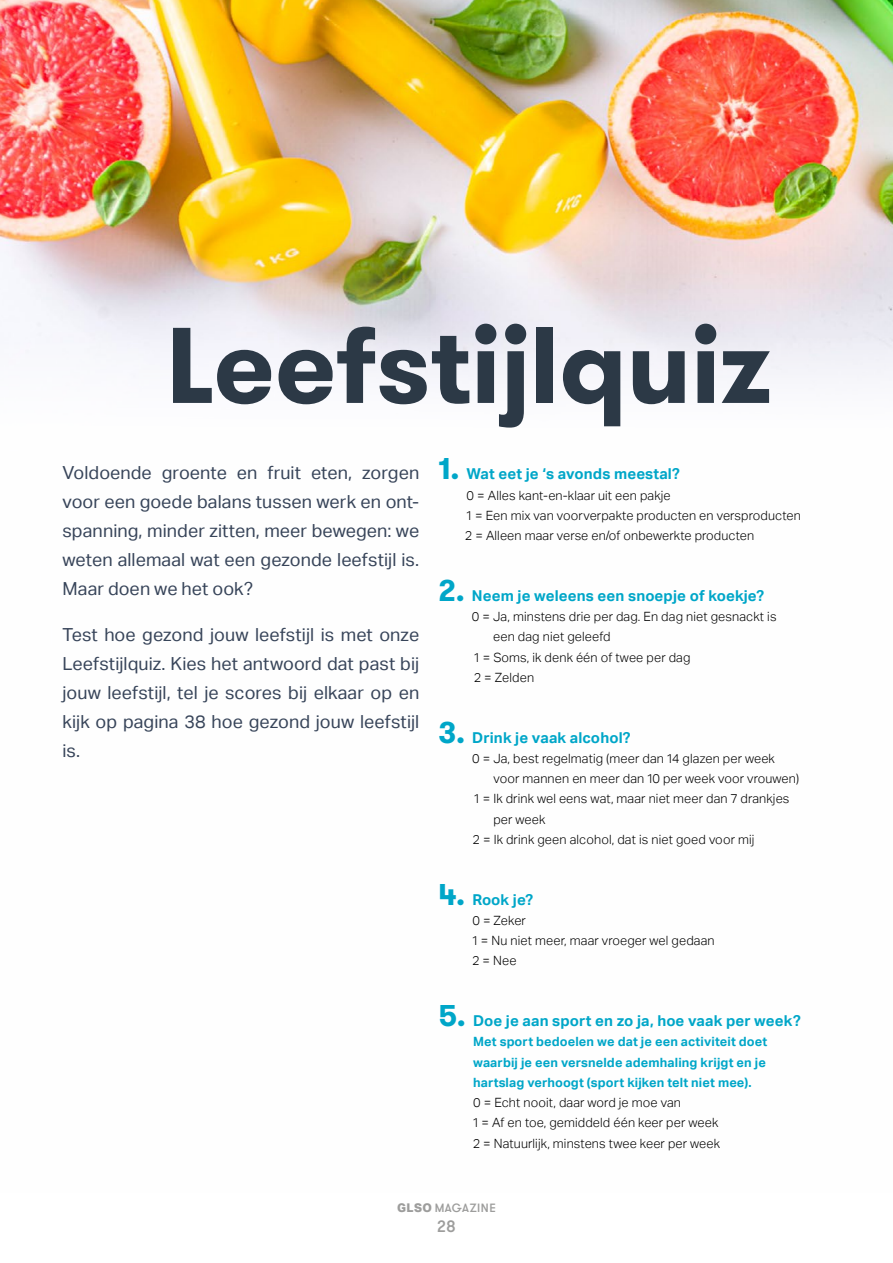
<style>
.page{position:relative;width:893px;height:1263px;background:#fff}
.page>*{position:absolute;margin:0;border:0;box-sizing:border-box;transform-origin:0 0}
.Hoofdstuk{font:700 107.25px "GT Walsheim Pro";letter-spacing:-.01em;color:#2c3946}
.body_intro_12_pt{font:18px/28.8px "Aktiv Grotesk";letter-spacing:.005em;color:#374459;text-align:justify}
.t1{font:500 16.5px "GT Walsheim Pro";color:#9d9d9c}
.body_left{font:700 15px "Aktiv Grotesk";letter-spacing:.01em;color:#00a6c8}
.body_left-2{font:300 12.75px/20.2px "Aktiv Grotesk";letter-spacing:.01em;color:#000}
.body_left-3{font:700 12.75px/20.2px "Aktiv Grotesk";letter-spacing:.01em;color:#00a6c8}
.t2{font:500 12px "GT Walsheim Pro";letter-spacing:.035em;color:#9d9d9c}
.s1{font-family:"GT Walsheim Pro";font-size:30px}
.s2{font-weight:300;color:#000}
.s3{font-family:"Aktiv Grotesk";font-weight:800}
</style>
<div class="page">
<img style="left:0;top:0;width:893px;height:378px">
<p class="Hoofdstuk" style="left:166px;top:295px;width:607px">Leefstijlquiz</p>
<p class="body_intro_12_pt" style="left:63px;top:459px;width:358px">Voldoende groente en fruit eten, zorgen voor een goede balans tussen werk en ont&shy;spanning, minder zitten, meer bewegen: we weten allemaal wat een gezonde leefstijl is.<br>Maar doen we het ook?</p>
<p class="body_intro_12_pt" style="left:63px;top:621px;width:358px">Test hoe gezond jouw leefstijl is met onze Leefstijlquiz. Kies het antwoord dat past bij jouw leefstijl, tel je scores bij elkaar op en kijk op pagina 38 hoe gezond jouw leefstijl is.</p>
<p class="body_left" style="left:438px;top:465px;width:243px"><span class="s1">1.</span> Wat eet je ‘s avonds meestal?</p>
<p class="body_left-2" style="left:467px;top:485px;width:336px">0 = Alles kant-en-klaar uit een pakje<br>1 = Een mix van voorverpakte producten en versproducten</p>
<p class="body_left-2" style="left:465px;top:525px;width:291px">2 = Alleen maar verse en/of onbewerkte producten</p>
<p class="body_left" style="left:438px;top:587px;width:327px"><span class="s1">2.</span> Neem je weleens een snoepje of koekje?</p>
<p class="body_left-2" style="left:493px;top:606px;width:285px;text-indent:-21px">0 = Ja, minstens drie per dag. En dag niet gesnackt is een dag niet geleefd</p>
<p class="body_left-2" style="left:474px;top:647px;width:218px">1 = Soms, ik denk één of twee per dag<br>2 = Zelden</p>
<p class="body_left" style="left:438px;top:729px;width:194px"><span class="s1">3.</span> Drink je vaak alcohol?</p>
<p class="body_left-2" style="left:493px;top:748px;width:307px;text-indent:-21px">0 = Ja, best regelmatig (meer dan 14 glazen per week voor mannen en meer dan 10 per week voor vrouwen)</p>
<p class="body_left-2" style="left:493px;top:789px;width:298px;text-indent:-19px">1 = Ik drink wel eens wat, maar niet meer dan 7 drankjes per week</p>
<p class="body_left-2" style="left:473px;top:829px;width:283px">2 = Ik drink geen alcohol, dat is niet goed voor mij</p>
<p class="body_left" style="left:438px;top:891px;width:96px"><span class="s1">4.</span> Rook je?</p>
<p class="body_left-2" style="left:472px;top:910px;width:244px">0 = Zeker<br>1 = Nu niet meer, maar vroeger wel gedaan<br>2 = Nee</p>
<p class="body_left" style="left:438px;top:1012px;width:364px"><span class="s1">5.</span> Doe je aan sport en zo ja, hoe vaak per week?</p>
<p class="body_left-3" style="left:473px;top:1032px;width:296px">Met sport bedoelen we dat je een activiteit doet waarbij je een versnelde ademhaling krijgt en je hartslag verhoogt (sport kijken telt niet mee).<br><span class="s2">0 = Echt nooit, daar word je moe van<br>1 = Af en toe, gemiddeld één keer per week<br>2 = Natuurlijk, minstens twee keer per week</span></p>
<p class="t2" style="left:397px;top:1201px;width:100px"><span class="s3">GLSO</span> MAGAZINE</p>
<p class="t1" style="left:437px;top:1216px;width:20px">28</p>
</div>
